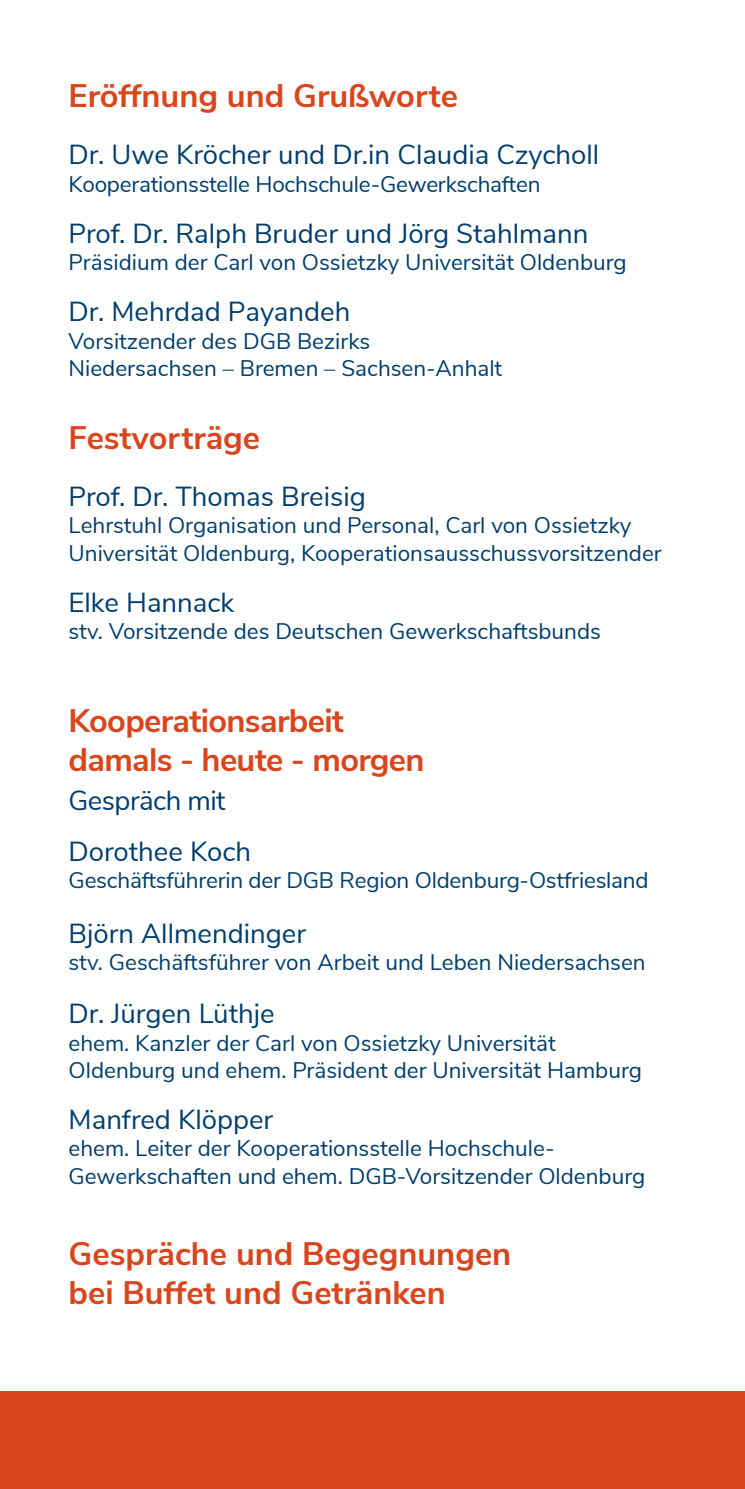
<style>
.page{position:relative;width:745px;height:1489px;background:#fff}
.page>*{position:absolute;margin:0;border:0;box-sizing:border-box;transform-origin:0 0}
.t1{font:700 32.5px "Nunito Sans";color:#d9461d}
.t2{font:700 32.5px/39px "Nunito Sans";letter-spacing:-.02em;color:#d9461d}
.t3{font:27.5px "Nunito Sans";color:#003e6d}
.t4{font:27.5px "Nunito Sans";letter-spacing:-.02em;color:#003e6d}
.t5{font:22.5px/27.5px "Nunito Sans";color:#003e6d}
</style>
<div class="page">
<div style="left:0;top:1391px;width:743px;height:97px;background:#d9461d"></div>
<p class="t1" style="left:69px;top:72px;width:391px">Eröffnung und Grußworte</p>
<p class="t3" style="left:69px;top:135px;width:532px">Dr. Uwe Kröcher und Dr.in Claudia Czycholl</p>
<p class="t5" style="left:69px;top:169px;width:473px">Kooperationsstelle Hochschule-Gewerkschaften</p>
<p class="t3" style="left:69px;top:213px;width:521px">Prof. Dr. Ralph Bruder und Jörg Stahlmann</p>
<p class="t5" style="left:69px;top:247px;width:559px">Präsidium der Carl von Ossietzky Universität Oldenburg</p>
<p class="t3" style="left:69px;top:292px;width:283px">Dr. Mehrdad Payandeh</p>
<p class="t5" style="left:69px;top:326px;width:303px">Vorsitzender des DGB Bezirks</p>
<p class="t5" style="left:69px;top:353px;width:435px">Niedersachsen – Bremen – Sachsen-Anhalt</p>
<p class="t1" style="left:69px;top:413px;width:193px">Festvorträge</p>
<p class="t3" style="left:69px;top:476px;width:298px">Prof. Dr. Thomas Breisig</p>
<p class="t5" style="left:69px;top:510px;width:594px">Lehrstuhl Organisation und Personal, Carl von Ossietzky<br>Universität Oldenburg, Kooperationsausschussvorsitzender</p>
<p class="t3" style="left:69px;top:582px;width:167px">Elke Hannack</p>
<p class="t5" style="left:69px;top:615px;width:533px">stv. Vorsitzende des Deutschen Gewerkschaftsbunds</p>
<p class="t2" style="left:69px;top:699px;width:357px">Kooperationsarbeit damals - heute - morgen</p>
<p class="t4" style="left:69px;top:780px;width:158px">Gespräch mit</p>
<p class="t3" style="left:69px;top:831px;width:184px">Dorothee Koch</p>
<p class="t5" style="left:69px;top:864px;width:581px">Geschäftsführerin der DGB Region Oldenburg-Ostfriesland</p>
<p class="t3" style="left:69px;top:913px;width:239px">Björn Allmendinger</p>
<p class="t5" style="left:69px;top:947px;width:578px">stv. Geschäftsführer von Arbeit und Leben Niedersachsen</p>
<p class="t3" style="left:69px;top:993px;width:207px">Dr. Jürgen Lüthje</p>
<p class="t5" style="left:69px;top:1027px;width:488px">ehem. Kanzler der Carl von Ossietzky Universität</p>
<p class="t5" style="left:69px;top:1055px;width:574px">Oldenburg und ehem. Präsident der Universität Hamburg</p>
<p class="t3" style="left:69px;top:1099px;width:206px">Manfred Klöpper</p>
<p class="t5" style="left:69px;top:1133px;width:487px">ehem. Leiter der Kooperationsstelle Hochschule-</p>
<p class="t5" style="left:69px;top:1160px;width:578px">Gewerkschaften und ehem. DGB-Vorsitzender Oldenburg</p>
<p class="t1" style="left:69px;top:1229px;width:444px">Gespräche und Begegnungen</p>
<p class="t1" style="left:69px;top:1268px;width:378px">bei Buffet und Getränken</p>
</div>
